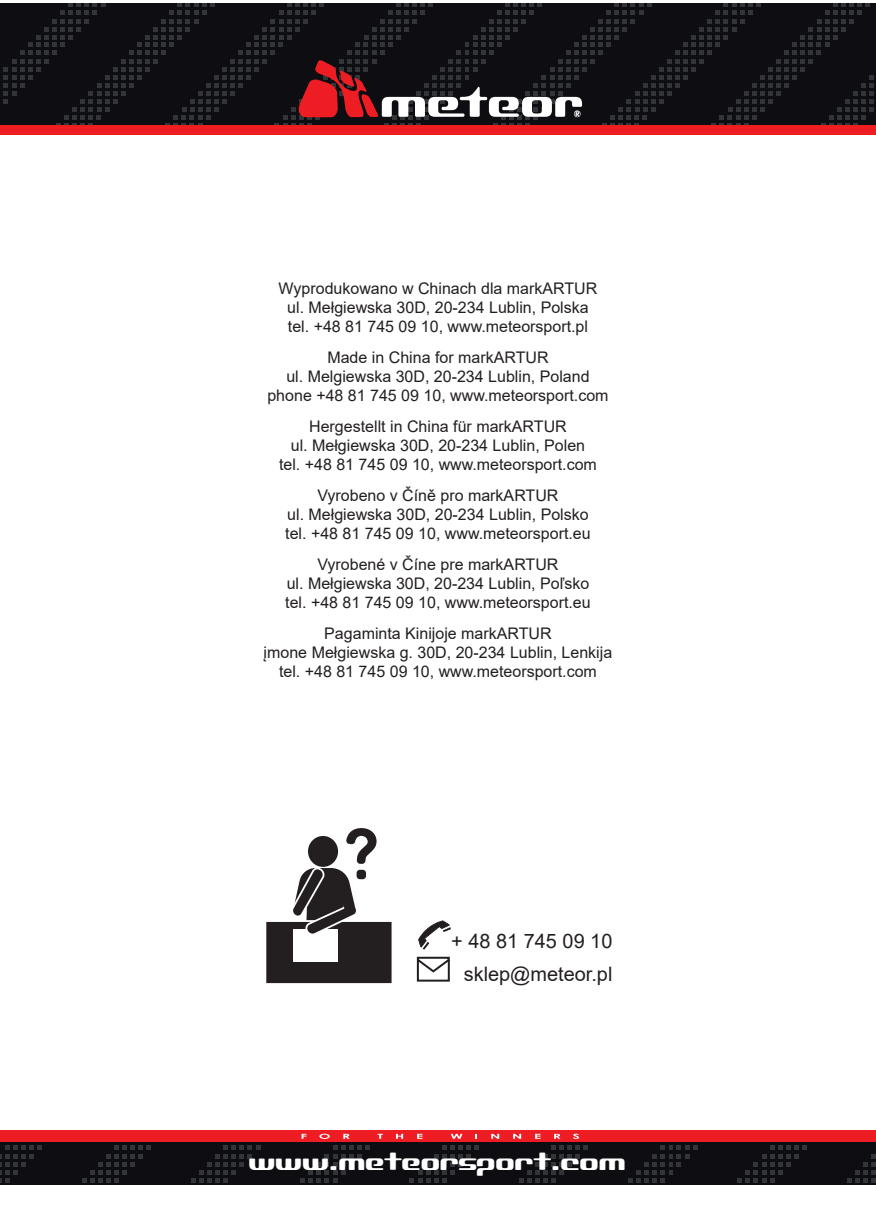
<style>
.page{position:relative;width:876px;height:1225px;background:#fff}
.page>*{position:absolute;margin:0;border:0;box-sizing:border-box;transform-origin:0 0}
.t1{font:20px/33.2px "Arial";color:#231f20;text-align:right}
.t2{font:19.6px "D3 Globalism";color:#fff}
.t3{font:16px/19.2px "Arial";color:#231f20;text-align:center}
</style>
<div class="page">
<svg style="left:0;top:3px;width:876px;height:122px;background:#131216"></svg>
<div style="left:0;top:125px;width:876px;height:9px;background:#ee1d23"></div>
<svg style="left:0;top:1142px;width:876px;height:42px;background:#121216"></svg>
<div style="left:0;top:1130px;width:876px;height:12px;background:#ee1d23"></div>
<svg style="left:297px;top:60px;width:285px;height:57px;background:#57393d"></svg>
<svg style="left:302px;top:1133px;width:4px;height:5px"></svg>
<svg style="left:319px;top:1133px;width:11px;height:6px"></svg>
<svg style="left:343px;top:1133px;width:7px;height:5px"></svg>
<svg style="left:377px;top:1133px;width:6px;height:5px"></svg>
<svg style="left:396px;top:1133px;width:7px;height:5px"></svg>
<svg style="left:417px;top:1133px;width:5px;height:5px"></svg>
<svg style="left:451px;top:1133px;width:11px;height:5px"></svg>
<svg style="left:491px;top:1133px;width:8px;height:5px"></svg>
<svg style="left:513px;top:1133px;width:8px;height:5px"></svg>
<svg style="left:535px;top:1133px;width:5px;height:5px"></svg>
<svg style="left:554px;top:1133px;width:6px;height:5px"></svg>
<svg style="left:573px;top:1133px;width:6px;height:6px"></svg>
<svg style="left:418px;top:920px;width:33px;height:29px"></svg>
<svg style="left:416px;top:956px;width:34px;height:26px"></svg>
<svg style="left:266px;top:828px;width:126px;height:156px"></svg>
<p class="t3" style="left:279px;top:278px;width:320px">Wyprodukowano w Chinach dla markARTUR ul. Mełgiewska 30D, 20-234 Lublin, Polska tel. +48 81 745 09 10, www.meteorsport.pl</p>
<p class="t3" style="left:267px;top:347px;width:343px">Made in China for markARTUR<br>ul. Melgiewska 30D, 20-234 Lublin, Poland phone +48 81 745 09 10, www.meteorsport.com</p>
<p class="t3" style="left:279px;top:416px;width:319px">Hergestellt in China für markARTUR<br>ul. Mełgiewska 30D, 20-234 Lublin, Polen tel. +48 81 745 09 10, www.meteorsport.com</p>
<p class="t3" style="left:285px;top:485px;width:307px">Vyrobeno v Číně pro markARTUR<br>ul. Mełgiewska 30D, 20-234 Lublin, Polsko tel. +48 81 745 09 10, www.meteorsport.eu</p>
<p class="t3" style="left:285px;top:554px;width:307px">Vyrobené v Číne pre markARTUR<br>ul. Mełgiewska 30D, 20-234 Lublin, Poľsko tel. +48 81 745 09 10, www.meteorsport.eu</p>
<p class="t3" style="left:264px;top:623px;width:350px">Pagaminta Kinijoje markARTUR<br>įmone Mełgiewska g. 30D, 20-234 Lublin, Lenkija tel. +48 81 745 09 10, www.meteorsport.com</p>
<p class="t1" style="left:451px;top:924px;width:163px">+ 48 81 745 09 10 sklep@meteor.pl</p>
<p class="t2" style="left:248px;top:1151px;width:379px">www.meteorsport.com</p>
</div>
